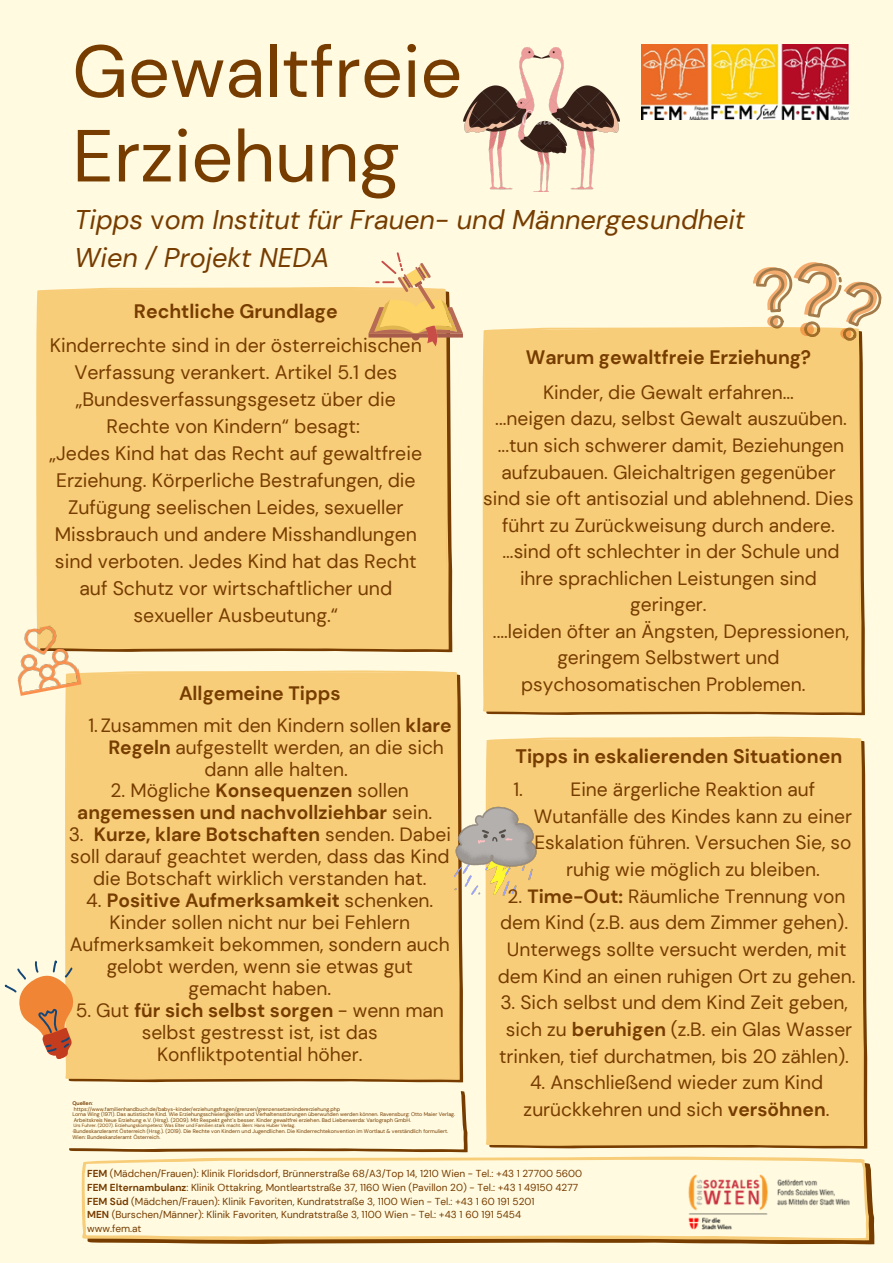
<style>
.page{position:relative;width:893px;height:1263px;background:#fffae0}
.page>*{position:absolute;margin:0;border:0;box-sizing:border-box;transform-origin:0 0}
.t1{font:73.57px/84.5px "DM Sans";color:#763c00}
.t2{font:italic 27px/37.7px "DM Sans";color:#763c00}
.t3{font:700 19.58px "DM Sans";color:#763c00}
.t4{font:19.5px/27px "DM Sans";color:#763c00;text-align:center}
.t5{font:700 19.5px "DM Sans";color:#763c00}
.t6{font:700 19.42px "DM Sans";color:#763c00}
.t7{font:19.2px/22px "DM Sans";color:#763c00;text-align:center}
.t8{font:700 19.2px/22px "DM Sans";color:#763c00;text-align:center}
.t9{font:10.12px "DM Sans";color:#763c00}
.t10{font:5.25px/5.8px "DM Sans";color:#763c00}
.t11{font:700 5.25px "DM Sans";color:#763c00}
.t12{font:4.65px "DM Sans";color:#763c00}
.s1{font-style:normal}
.s2{font-weight:700}
.s3{font-weight:400}
</style>
<div class="page">
<div style="left:485px;top:737px;width:379px;height:409px;background:#f8cd79"></div>
<div style="left:65px;top:670px;width:395px;height:410px;background:#f8cd79"></div>
<div style="left:482px;top:327px;width:379px;height:386px;background:#f8cd79"></div>
<div style="left:36px;top:287px;width:413px;height:362px;background:#f8cd79"></div>
<img style="left:642px;top:45px;width:207px;height:74px">
<svg style="left:87px;top:1163px;width:787px;height:81px;background:#92632d"></svg>
<svg style="left:81px;top:1156px;width:788px;height:84px"></svg>
<img style="left:688px;top:1174px;width:161px;height:55px">
<svg style="left:746px;top:262px;width:136px;height:81px"></svg>
<svg style="left:368px;top:252px;width:95px;height:94px"></svg>
<img style="left:17px;top:622px;width:65px;height:74px">
<img style="left:463px;top:47px;width:156px;height:144px">
<svg style="left:69px;top:1091px;width:399px;height:61px"></svg>
<svg style="left:4px;top:958px;width:84px;height:105px"></svg>
<img style="left:452px;top:804px;width:89px;height:91px">
<p class="t1" style="left:72px;top:30px;width:391px">Gewaltfreie<br>Erziehung</p>
<p class="t2" style="left:74px;top:201px;width:672px">Tipps <span class="s1">v</span>om Institut für Frauen- und Männergesundheit<br>Wien / Projekt NEDA</p>
<p class="t5" style="left:134px;top:299px;width:205px">Rechtliche Grundlage</p>
<p class="t4" style="left:50px;top:332px;width:373px">Kinderrechte sind in der österreichischen Verfassung verankert. Artikel 5.1 des „Bundesverfassungsgesetz über die Rechte von Kindern“ besagt:</p>
<p class="t4" style="left:50px;top:440px;width:374px">„Jedes Kind hat das Recht auf gewaltfreie Erziehung. Körperliche Bestrafungen, die Zufügung seelischen Leides, sexueller Missbrauch und andere Misshandlungen sind verboten. Jedes Kind hat das Recht auf Schutz vor wirtschaftlicher und sexueller Ausbeutung.“</p>
<p class="t6" style="left:179px;top:680px;width:163px">Allgemeine Tipps</p>
<p class="t7" style="left:88px;top:714px;width:365px">1.Zusammen mit den Kindern sollen <span class="s2">klare</span></p>
<p class="t7" style="left:108px;top:736px;width:337px"><span class="s2">Regeln</span> aufgestellt werden, an die sich</p>
<p class="t7" style="left:204px;top:758px;width:145px">dann alle halten.</p>
<p class="t8" style="left:77px;top:780px;width:356px"><span class="s3">2. Mögliche</span> Konsequenzen <span class="s3">sollen </span>angemessen und nachvollziehbar <span class="s3">sein.</span></p>
<p class="t7" style="left:69px;top:824px;width:384px">3. <span class="s2">Kurze, klare Botschaften</span> senden. Dabei soll darauf geachtet werden, dass das Kind die Botschaft wirklich verstanden hat.</p>
<p class="t7" style="left:70px;top:890px;width:381px">4. <span class="s2">Positive Aufmerksamkeit</span> schenken.<br>Kinder sollen nicht nur bei Fehlern<br>Aufmerksamkeit bekommen, sondern auch gelobt werden, wenn sie etwas gut gemacht haben.</p>
<p class="t7" style="left:76px;top:999px;width:370px">5. Gut <span class="s2">für sich selbst sorgen</span> - wenn man selbst gestresst ist, ist das<br>Konfliktpotential höher.</p>
<p class="t11" style="left:72px;top:1099px;width:22px">Quellen<span class="s3">:</span></p>
<p class="t10" style="left:74px;top:1106px;width:268px">https://www.familienhandbuch.de/babys-kinder/erziehungsfragen/grenzen/grenzensetzenindererziehung.php</p>
<p class="t10" style="left:72px;top:1112px;width:384px">Lorna Wing (1971). Das autistische Kind. Wie Erziehungsschwierigkeiten und Verhaltensstörungen überwunden werden können. Ravensburg: Otto Maier Verlag.</p>
<p class="t10" style="left:74px;top:1117px;width:339px">Arbeitskreis Neue Erziehung e.V. (Hrsg). (2009). Mit Respekt geht´s besser. Kinder gewaltfrei erziehen. Bad Liebenwerda: Varlograph GmbH.</p>
<p class="t12" style="left:74px;top:1122px;width:223px">Urs Fuhrer. (2007). Erziehungskompetenz: Was Elter und Familien stark macht. Bern: Hans Huber Verlag.</p>
<p class="t10" style="left:72px;top:1128px;width:377px">·Bundeskanzleramt Österreich (Hrsg.). (2019). Die Rechte von Kindern und Jugendlichen. Die Kinderrechtekonvention im Wortlaut &amp; verständlich formuliert.<br>Wien: Bundeskanzleramt Österreich.</p>
<p class="t6" style="left:526px;top:345px;width:287px">Warum gewaltfreie Erziehung?</p>
<p class="t7" style="left:543px;top:381px;width:252px">Kinder, die Gewalt erfahren...</p>
<p class="t7" style="left:495px;top:408px;width:353px">...neigen dazu, selbst Gewalt auszuüben.</p>
<p class="t7" style="left:483px;top:432px;width:372px;line-height:26.5px">...tun sich schwerer damit, Beziehungen aufzubauen. Gleichaltrigen gegenüber sind sie oft antisozial und ablehnend. Dies führt zu Zurückweisung durch andere.</p>
<p class="t7" style="left:502px;top:538px;width:339px;line-height:26.5px">...sind oft schlechter in der Schule und ihre sprachlichen Leistungen sind geringer.</p>
<p class="t7" style="left:493px;top:620px;width:358px">....leiden öfter an Ängsten, Depressionen,</p>
<p class="t7" style="left:557px;top:647px;width:224px">geringem Selbstwert und</p>
<p class="t7" style="left:521px;top:673px;width:286px">psychosomatischen Problemen.</p>
<p class="t3" style="left:515px;top:743px;width:328px">Tipps in eskalierenden Situationen</p>
<p class="t7" style="left:513px;top:778px;width:11px">1.</p>
<p class="t7" style="left:534px;top:776px;width:320px;line-height:26.6px">Eine ärgerliche Reaktion auf Wutanfälle des Kindes kann zu einer Eskalation führen. Versuchen Sie, so ruhig wie möglich zu bleiben.</p>
<p class="t7" style="left:500px;top:883px;width:349px;line-height:26.6px">2. <span class="s2">Time-Out:</span> Räumliche Trennung von dem Kind (z.B. aus dem Zimmer gehen).</p>
<p class="t7" style="left:498px;top:936px;width:359px;line-height:26.6px">Unterwegs sollte versucht werden, mit dem Kind an einen ruhigen Ort zu gehen.</p>
<p class="t7" style="left:499px;top:989px;width:355px;line-height:26.6px">3. Sich selbst und dem Kind Zeit geben, sich zu <span class="s2">beruhigen</span> (z.B. ein Glas Wasser trinken, tief durchatmen, bis 20 zählen).</p>
<p class="t7" style="left:523px;top:1069px;width:307px;line-height:26.6px">4. Anschließend wieder zum Kind zurückkehren und sich <span class="s2">versöhnen</span>.</p>
<p class="t9" style="left:87px;top:1167px;width:496px"><span class="s2">FEM</span> (Mädchen/Frauen): Klinik Floridsdorf, Brünnerstraße 68/A3/Top 14, 1210 Wien - Tel.: +43 1 27700 5600</p>
<p class="t9" style="left:87px;top:1181px;width:492px"><span class="s2">FEM Elternambulanz</span>: Klinik Ottakring, Montleartstraße 37, 1160 Wien (Pavillon 20) - Tel.: +43 1 49150 4277</p>
<p class="t9" style="left:87px;top:1195px;width:449px"><span class="s2">FEM Süd</span> (Mädchen/Frauen): Klinik Favoriten, Kundratstraße 3, 1100 Wien - Tel.: +43 1 60 191 5201</p>
<p class="t9" style="left:87px;top:1208px;width:435px"><span class="s2">MEN</span> (Burschen/Männer): Klinik Favoriten, Kundratstraße 3, 1100 Wien - Tel.: +43 1 60 191 5454</p>
<p class="t9" style="left:87px;top:1222px;width:56px">www.fem.at</p>
</div>
